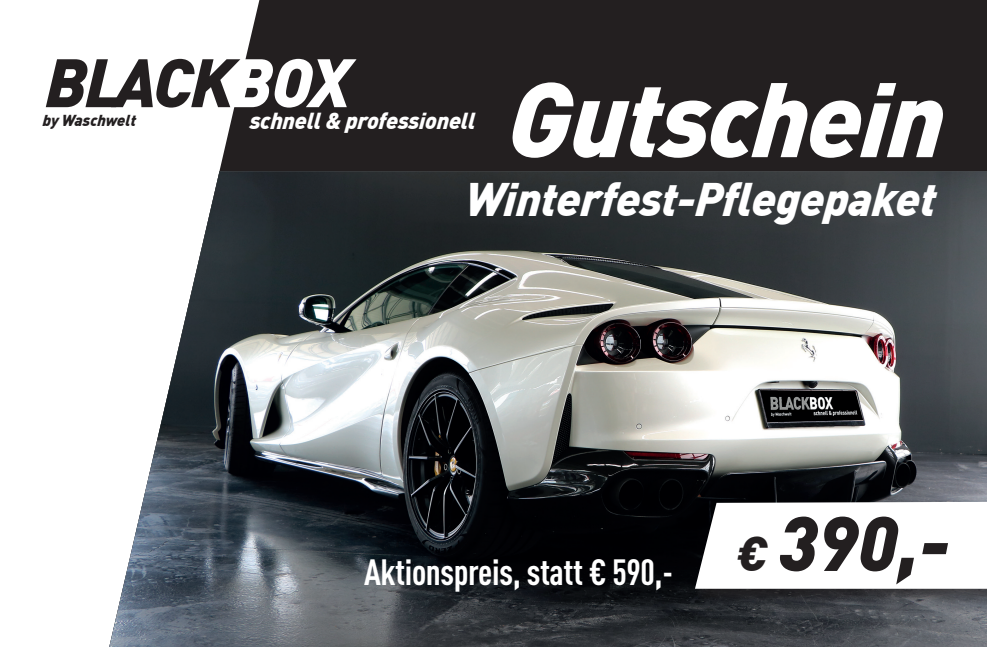
<style>
.page{position:relative;width:987px;height:647px;background:#fff}
.page>*{position:absolute;margin:0;border:0;box-sizing:border-box;transform-origin:0 0}
.t1{font:italic 900 104px "DIN";color:#fff}
.t2{font:italic 900 75.6px "DIN";color:#231f20}
.t3{font:italic 900 67.2px "DIN";color:#231f20}
.t4{font:italic 900 46px "DIN";letter-spacing:-.01em;color:#fff}
.t5{font:700 36px "DIN Cond";letter-spacing:-.01em;color:#fff}
.t6{font:italic 900 22.8px "DIN";letter-spacing:-.01em;color:#fff}
.t7{font:italic 900 15.6px "DIN";color:#231f20}
.s1{color:#fff}
.s2{font-size:48px}
</style>
<div class="page">
<div style="left:219px;top:0;width:767px;height:171px;background:#231f20"></div>
<img style="left:109px;top:171px;width:877px;height:475px">
<div style="left:693px;top:498px;width:293px;height:107px;background:#231f20;opacity:.6"></div>
<svg style="left:695px;top:501px;width:291px;height:87px"></svg>
<h3 class="t3" style="left:45px;top:39px;width:307px">BLACK<span class="s1">BOX</span></h3>
<p class="t7" style="left:43px;top:110px;width:96px">by Waschwelt</p>
<p class="t6" style="left:249px;top:106px;width:229px">schnell &amp; professionell</p>
<h1 class="t1" style="left:506px;top:51px;width:447px">Gutschein</h1>
<p class="t4" style="left:464px;top:169px;width:477px">Winterfest-Pflegepaket</p>
<p class="t5" style="left:364px;top:550px;width:310px">Aktionspreis, statt € 590,-</p>
<h2 class="t2" style="left:736px;top:493px;width:215px"><span class="s2">€</span> 390,-</h2>
</div>
